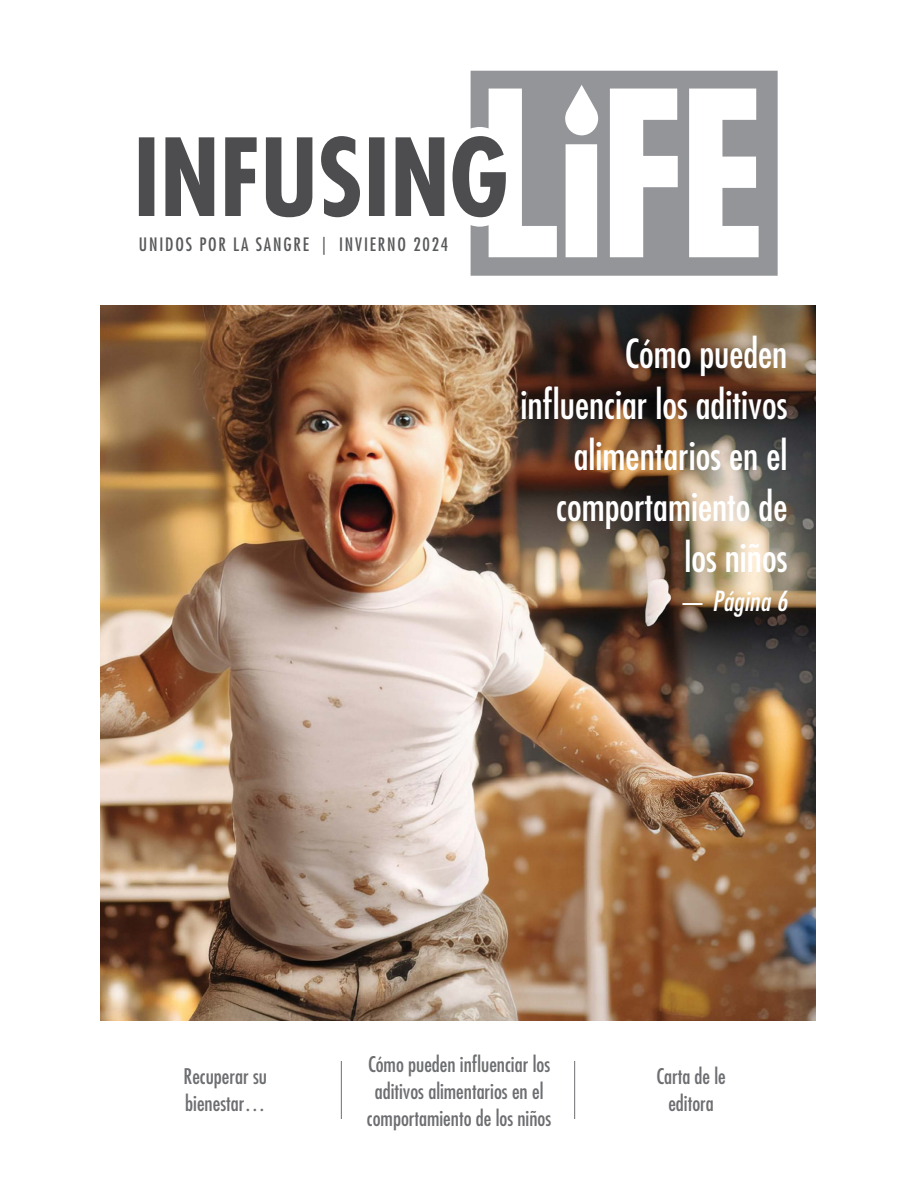
<style>
.page{position:relative;width:918px;height:1188px;background:#fff}
.page>*{position:absolute;margin:0;border:0;box-sizing:border-box;transform-origin:0 0}
.t1{font:condensed 39px/51px "Futura Std";color:#fff;text-align:right}
.t2{font:italic condensed 27px "Futura Std";letter-spacing:.01em;color:#fff}
.t3{font:condensed 21px/27px "Futura Std";color:#6d6e71;text-align:center}
.t4{font:condensed 18px "Futura Std";letter-spacing:.1em;color:#58595b}
.s1{font-style:normal}
</style>
<div class="page">
<img style="left:100px;top:305px;width:716px;height:716px">
<svg style="left:471px;top:71px;width:307px;height:205px;fill:#939598"></svg>
<svg style="left:139px;top:136px;width:367px;height:81px"></svg>
<hr style="left:341px;top:1061px;width:1px;height:58px;background:#6d6e71">
<hr style="left:574px;top:1061px;width:1px;height:58px;background:#6d6e71">
<p class="t4" style="left:139px;top:234px;width:311px">UNIDOS POR LA SANGRE | INVIERNO 2024</p>
<h1 class="t1" style="left:520px;top:328px;width:269px">Cómo pueden influenciar los aditivos alimentarios en el comportamiento de los niños</h1>
<p class="t2" style="left:679px;top:585px;width:110px"><span class="s1">—</span> Página 6</p>
<p class="t3" style="left:367px;top:1051px;width:186px">Cómo pueden influenciar los aditivos alimentarios en el comportamiento de los niños</p>
<p class="t3" style="left:184px;top:1063px;width:85px;text-align:left">Recuperar su bienestar…</p>
<p class="t3" style="left:656px;top:1063px;width:71px">Carta de le editora</p>
</div>
